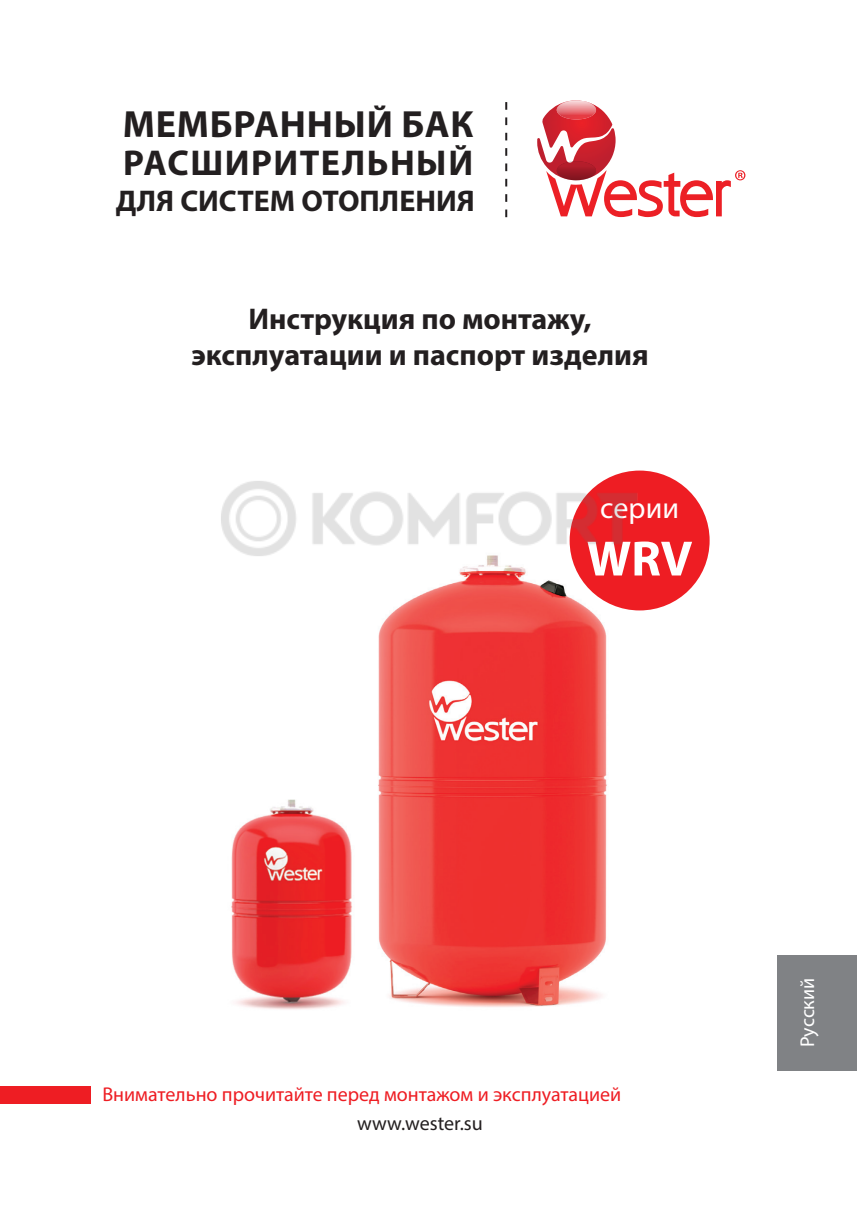
<style>
.page{position:relative;width:857px;height:1225px;background:#fff}
.page>*{position:absolute;margin:0;border:0;box-sizing:border-box;transform-origin:0 0}
.t1{font:700 50px "Myriad Pro";color:#fff}
.t2{font:700 38px "Myriad Pro";letter-spacing:.02em;color:#231f20}
.t3{font:700 36px "Myriad Pro";letter-spacing:.04em;color:#231f20}
.t4{font:700 30px/36px "Myriad Pro";color:#231f20;text-align:center}
.t5{font:30px "Myriad Pro";color:#fff}
.t6{font:20px "Myriad Pro";color:#ee1d23}
.t7{font:20px "Myriad Pro";color:#231f20}
.t8{font:20px "Myriad Pro";color:#fff}
</style>
<div class="page">
<img style="left:231px;top:565px;width:419px;height:445px">
<div style="left:569px;top:470px;width:140px;height:140px;background:#ee1d23;border-radius:50%"></div>
<div style="left:777px;top:955px;width:79px;height:115px;background:#808285"></div>
<svg style="left:537px;top:100px;width:208px;height:117px"></svg>
<svg style="left:505px;top:102px;width:2px;height:115px"></svg>
<div style="left:0;top:1086px;width:91px;height:17px;background:#ee1d23"></div>
<img style="left:221px;top:472px;width:417px;height:93px">
<p class="t2" style="left:123px;top:100px;width:352px">МЕМБРАННЫЙ БАК</p>
<p class="t3" style="left:123px;top:140px;width:351px">РАСШИРИТЕЛЬНЫЙ</p>
<p class="t4" style="left:116px;top:182px;width:360px">ДЛЯ СИСТЕМ ОТОПЛЕНИЯ</p>
<p class="t4" style="left:191px;top:300px;width:458px">Инструкция по монтажу, эксплуатации и паспорт изделия</p>
<p class="t5" style="left:600px;top:489px;width:80px">серии</p>
<h1 class="t1" style="left:586px;top:526px;width:107px">WRV</h1>
<p class="t6" style="left:102px;top:1082px;width:520px">Внимательно прочитайте перед монтажом и эксплуатацией</p>
<p class="t7" style="left:357px;top:1111px;width:127px">www.wester.su</p>
<p class="t8" style="left:794px;top:1047px;width:71px;rotate:-90deg">Русский</p>
</div>
